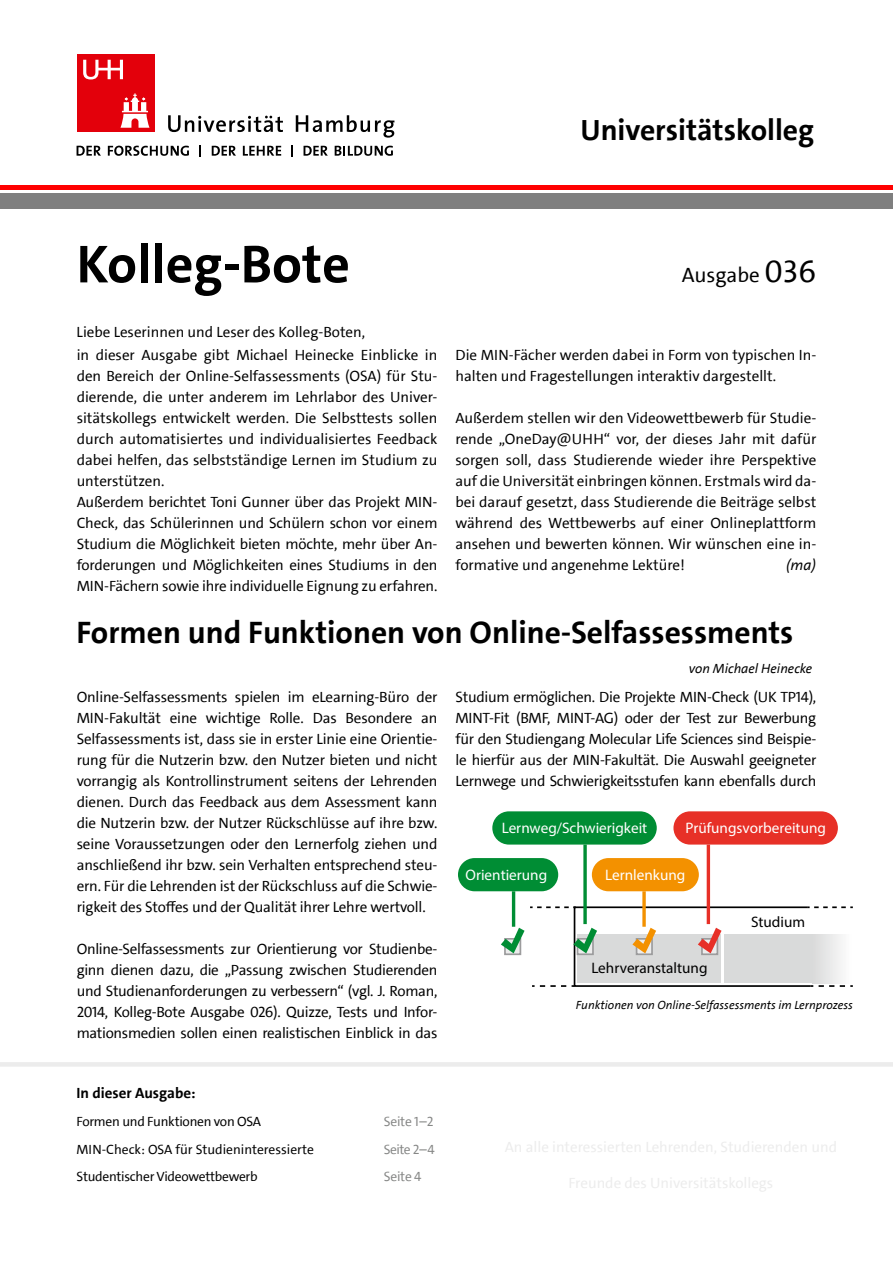
<style>
.page{position:relative;width:893px;height:1263px;background:#fff}
.page>*{position:absolute;margin:0;border:0;box-sizing:border-box;transform-origin:0 0}
.t1{font:700 54px "The Sans UHH";color:#000}
.t2{font:700 31.5px "The Sans UHH";color:#000}
.t3{font:700 29.7px "The Sans UHH";color:#000}
.t4{font:21px "The Sans UHH";color:#000}
.t5{font:15.15px "Myriad Pro";color:#fff}
.t6{font:15.15px "Myriad Pro";color:#000}
.t7{font:15px/21px "The Sans UHH";letter-spacing:-.005em;color:#000;text-align:justify}
.t8{font:700 15px "The Sans UHH";color:#000}
.t9{font:italic 15px "The Sans UHH";color:#000}
.t10{font:13.5px "The Sans UHH";letter-spacing:-.02em;color:#000}
.t11{font:13.5px "The Sans UHH";color:#000}
.t12{font:13.5px "The Sans UHH";letter-spacing:-.02em;color:#868786}
.t13{font:italic 13.5px "The Sans UHH";color:#000}
.t14{font:italic 12px "The Sans UHH";color:#000}
.s1{font-size:31.5px}
</style>
<div class="page">
<svg style="left:168px;top:115px;width:115px;height:17px"></svg>
<svg style="left:296px;top:115px;width:98px;height:23px"></svg>
<div style="left:77px;top:54px;width:78px;height:78px;background:#e3000b"></div>
<svg style="left:120px;top:93px;width:29px;height:35px"></svg>
<svg style="left:83px;top:60px;width:40px;height:19px"></svg>
<svg style="left:77px;top:146px;width:24px;height:10px"></svg>
<svg style="left:108px;top:146px;width:81px;height:10px"></svg>
<svg style="left:200px;top:145px;width:1px;height:12px"></svg>
<svg style="left:212px;top:146px;width:24px;height:10px"></svg>
<svg style="left:243px;top:146px;width:38px;height:10px"></svg>
<svg style="left:292px;top:145px;width:1px;height:12px"></svg>
<svg style="left:304px;top:146px;width:24px;height:10px"></svg>
<svg style="left:335px;top:146px;width:58px;height:10px"></svg>
<div style="left:0;top:193px;width:893px;height:15px;background:#7f7f7f"></div>
<hr style="left:0;top:186px;width:893px;height:4px;background:#f00">
<div style="left:0;top:1062px;width:893px;height:5px;background:#ececec"></div>
<div style="left:458px;top:858px;width:100px;height:33px;background:#008d34;border-radius:17px"></div>
<hr style="left:512px;top:891px;width:3px;height:36px;background:#008d34">
<div style="left:592px;top:858px;width:107px;height:33px;background:#f39100;border-radius:17px"></div>
<svg style="left:642px;top:891px;width:4px;height:14px"></svg>
<div style="left:492px;top:811px;width:165px;height:33px;background:#008d34;border-radius:17px"></div>
<svg style="left:583px;top:844px;width:4px;height:61px"></svg>
<div style="left:673px;top:811px;width:165px;height:33px;background:#e73027;border-radius:17px"></div>
<hr style="left:707px;top:844px;width:3px;height:80px;background:#e73027">
<svg style="left:504px;top:953px;width:17px;height:2px"></svg>
<svg style="left:501px;top:928px;width:23px;height:25px"></svg>
<svg style="left:530px;top:905px;width:323px;height:82px"></svg>
<h1 class="t1" style="left:77px;top:229px;width:275px">Kolleg-Bote</h1>
<p class="t7" style="left:77px;top:322px;width:290px">Liebe Leserinnen und Leser des Kolleg-Boten,</p>
<h3 class="t3" style="left:580px;top:111px;width:235px">Universitätskolleg</h3>
<h3 class="t4" style="left:682px;top:262px;width:136px">Ausgabe <span class="s1">036</span></h3>
<p class="t7" style="left:77px;top:345px;width:362px;text-align:left">in dieser Ausgabe gibt Michael Heinecke Einblicke in den Bereich der Online-Selfassessments (OSA) für Stu&shy;dierende, die unter anderem im Lehrlabor des Univer&shy;sitätskollegs entwickelt werden. Die Selbsttests sollen durch automatisiertes und individualisiertes Feedback dabei helfen, das selbstständige Lernen im Studium zu unterstützen.<br>Außerdem berichtet Toni Gunner über das Projekt MIN-Check, das Schülerinnen und Schülern schon vor einem Studium die Möglichkeit bieten möchte, mehr über An&shy;forderungen und Möglichkeiten eines Studiums in den MIN-Fächern sowie ihre individuelle Eignung zu erfahren.</p>
<p class="t7" style="left:455px;top:345px;width:362px">Die MIN-Fächer werden dabei in Form von typischen In&shy;halten und Fragestellungen interaktiv dargestellt.</p>
<p class="t7" style="left:455px;top:408px;width:362px">Außerdem stellen wir den Videowettbewerb für Studie&shy;rende „OneDay@UHH“ vor, der dieses Jahr mit dafür sorgen soll, dass Studierende wieder ihre Perspektive auf die Universität einbringen können. Erstmals wird da&shy;bei darauf gesetzt, dass Studierende die Beiträge selbst während des Wettbewerbs auf einer Onlineplattform ansehen und bewerten können. Wir wünschen eine in&shy;formative und angenehme Lektüre!</p>
<p class="t9" style="left:786px;top:555px;width:31px">(ma)</p>
<h2 class="t2" style="left:77px;top:612px;width:718px">Formen und Funktionen von Online-Selfassessments</h2>
<p class="t13" style="left:689px;top:660px;width:125px">von Michael Heinecke</p>
<p class="t7" style="left:77px;top:687px;width:362px">Online-Selfassessments spielen im eLearning-Büro der MIN-Fakultät eine wichtige Rolle. Das Besondere an Selfassessments ist, dass sie in erster Linie eine Orientie&shy;rung für die Nutzerin bzw. den Nutzer bieten und nicht vorrangig als Kontrollinstrument seitens der Lehrenden dienen. Durch das Feedback aus dem Assessment kann die Nutzerin bzw. der Nutzer Rückschlüsse auf ihre bzw. seine Voraussetzungen oder den Lernerfolg ziehen und anschließend ihr bzw. sein Verhalten entsprechend steu&shy;ern. Für die Lehrenden ist der Rückschluss auf die Schwie&shy;rigkeit des Stoffes und der Qualität ihrer Lehre wertvoll.</p>
<p class="t7" style="left:77px;top:939px;width:362px">Online-Selfassessments zur Orientierung vor Studienbe&shy;ginn dienen dazu, die „Passung zwischen Studierenden und Studienanforderungen zu verbessern“ (vgl. J. Roman, 2014, Kolleg-Bote Ausgabe 026). Quizze, Tests und Infor&shy;mationsmedien sollen einen realistischen Einblick in das</p>
<p class="t7" style="left:455px;top:687px;width:362px">Studium ermöglichen. Die Projekte MIN-Check (UK TP14), MINT-Fit (BMF, MINT-AG) oder der Test zur Bewerbung für den Studiengang Molecular Life Sciences sind Beispie&shy;le hierfür aus der MIN-Fakultät. Die Auswahl geeigneter Lernwege und Schwierigkeitsstufen kann ebenfalls durch</p>
<p class="t5" style="left:502px;top:819px;width:147px">Lernweg/Schwierigkeit</p>
<p class="t5" style="left:686px;top:819px;width:142px">Prüfungsvorbereitung</p>
<p class="t5" style="left:466px;top:865px;width:83px">Orientierung</p>
<p class="t5" style="left:605px;top:865px;width:82px">Lernlenkung</p>
<p class="t6" style="left:751px;top:912px;width:55px">Studium</p>
<p class="t6" style="left:591px;top:959px;width:118px">Lehrveranstaltung</p>
<p class="t14" style="left:576px;top:997px;width:278px">Funktionen von Online-Selfassessments im Lernprozess</p>
<p class="t8" style="left:77px;top:1083px;width:121px">In dieser Ausgabe:</p>
<p class="t10" style="left:77px;top:1112px;width:186px">Formen und Funktionen von OSA</p>
<p class="t12" style="left:384px;top:1112px;width:51px">Seite 1–2</p>
<p class="t11" style="left:77px;top:1140px;width:239px">MIN-Check: OSA für Studieninteressierte</p>
<p class="t12" style="left:384px;top:1140px;width:52px">Seite 2–4</p>
<p class="t10" style="left:77px;top:1168px;width:183px">Studentischer Videowettbewerb</p>
<p class="t12" style="left:384px;top:1168px;width:39px">Seite 4</p>
</div>
